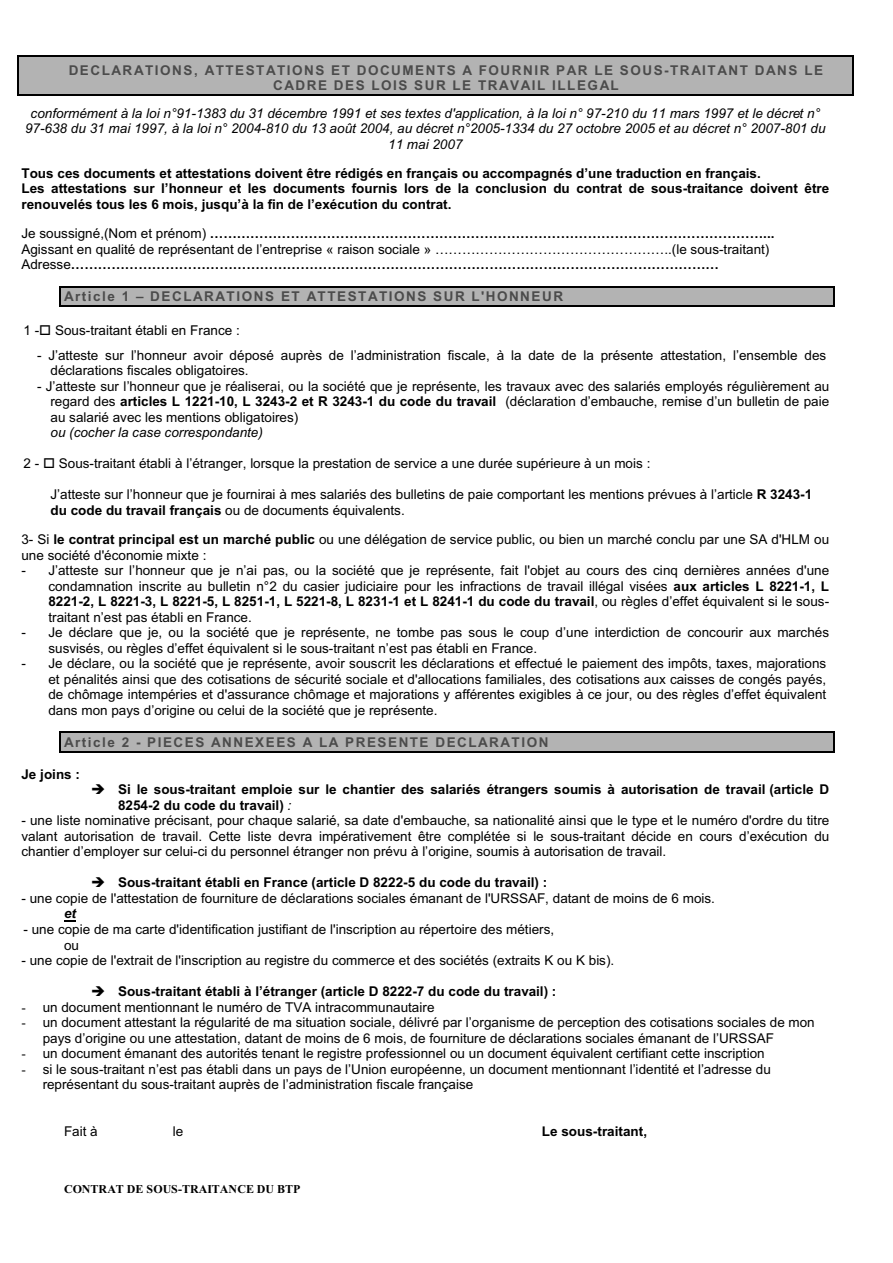
<style>
.page{position:relative;width:893px;height:1263px;background:#fff}
.page>*{position:absolute;margin:0;border:0;box-sizing:border-box;transform-origin:0 0}
.t1{font:13.5px/15.6px "Arial+T42+WVRTEG";color:#000}
.t2{font:13.5px/15.6px "Arial Bold+T42+LBXKMC";color:#000}
.t3{font:13.5px/15.6px "Arial Italic+T42+XFIGHW";color:#000;text-align:center}
.t4{font:13.5px/15.6px "Arial Bold+T42+LBXKMC";letter-spacing:.11em;color:#4b4b4b;text-align:center}
.t5{font:13.5px "Arial Bold Italic+T42+PWFXUG";color:#000}
.t6{font:12px "Times New Roman Bold+T42+GLHWAJ";color:#000}
.s1{font-family:"Arial+T42+WVRTEG"}
.s2{font-family:"Arial Bold+T42+LBXKMC"}
.s3{font-family:"Arial Italic+T42+XFIGHW"}
.s4{font-family:"Times New Roman+T42+IFHFPW"}
</style>
<div class="page">
<div style="left:18px;top:56px;width:835px;height:22px;background:#b3b3b3"></div>
<hr style="left:17px;top:55px;width:837px;height:1px;background:#000">
<div style="left:18px;top:78px;width:835px;height:17px;background:#b3b3b3"></div>
<hr style="left:17px;top:95px;width:837px;height:1px;background:#000">
<svg style="left:17px;top:56px;width:1px;height:39px"></svg>
<svg style="left:853px;top:56px;width:1px;height:39px"></svg>
<div style="left:60px;top:287px;width:773px;height:19px;background:#b3b3b3"></div>
<hr style="left:59px;top:286px;width:775px;height:1px;background:#000">
<hr style="left:59px;top:306px;width:775px;height:1px;background:#000">
<svg style="left:59px;top:287px;width:1px;height:19px"></svg>
<svg style="left:833px;top:287px;width:1px;height:19px"></svg>
<div style="left:60px;top:733px;width:773px;height:18px;background:#b3b3b3"></div>
<hr style="left:59px;top:732px;width:775px;height:1px;background:#000">
<hr style="left:59px;top:751px;width:775px;height:1px;background:#000">
<svg style="left:59px;top:733px;width:1px;height:18px"></svg>
<svg style="left:833px;top:733px;width:1px;height:18px"></svg>
<svg style="left:64px;top:920px;width:12px;height:1px"></svg>
<p class="t4" style="left:69px;top:63px;width:756px">DECLARATIONS, ATTESTATIONS ET DOCUMENTS A FOURNIR PAR LE SOUS-TRAITANT DANS LE<br>CADRE DES LOIS SUR LE TRAVAIL ILLEGAL</p>
<p class="t3" style="left:25px;top:105px;width:802px">conformément à la loi n°91-1383 du 31 décembre 1991 et ses textes d'application, à la loi n° 97-210 du 11 mars 1997 et le décret n°<br>97-638 du 31 mai 1997, à la loi n° 2004-810 du 13 août 2004, au décret n°2005-1334 du 27 octobre 2005 et au décret n° 2007-801 du<br>11 mai 2007</p>
<p class="t2" style="left:21px;top:167px;width:809px">Tous ces documents et attestations doivent être rédigés en français ou accompagnés d’une traduction en français.<br>Les attestations sur l’honneur et les documents fournis lors de la conclusion du contrat de sous-traitance doivent être renouvelés tous les 6 mois, jusqu’à la fin de l’exécution du contrat.</p>
<p class="t2" style="left:21px;top:227px;width:755px"><span class="s1">Je soussigné,(Nom et prénom)</span> ……………………………………………………………………………………………………………...</p>
<p class="t1" style="left:21px;top:241px;width:749px">Agissant en qualité de représentant de l’entreprise « raison sociale » ……………………………………………..(le sous-traitant)</p>
<p class="t2" style="left:21px;top:258px;width:699px"><span class="s1">Adresse</span>………………………………………………………………………………………………………………………………</p>
<p class="t4" style="left:64px;top:290px;width:501px">Article 1 – DECLARATIONS ET ATTESTATIONS SUR L'HONNEUR</p>
<p class="t1" style="left:24px;top:322px;width:218px">1 - Sous-traitant établi en France :</p>
<p class="t1" style="left:51px;top:347px;width:777px;text-indent:-14px">- J’atteste sur l’honneur avoir déposé auprès de l’administration fiscale, à la date de la présente attestation, l’ensemble des déclarations fiscales obligatoires.</p>
<p class="t1" style="left:51px;top:378px;width:780px;text-align:justify;text-indent:-14px">- J’atteste sur l’honneur que je réaliserai, ou la société que je représente, les travaux avec des salariés employés régulièrement au regard des <span class="s2">articles L 1221-10, L 3243-2 et R 3243-1 du code du travail</span> (déclaration d’embauche, remise d’un bulletin de paie au salarié avec les mentions obligatoires)</p>
<p class="t3" style="left:51px;top:425px;width:214px">ou (cocher la case correspondante)</p>
<p class="t1" style="left:24px;top:455px;width:17px">2 -</p>
<p class="t1" style="left:59px;top:455px;width:593px">Sous-traitant établi à l’étranger, lorsque la prestation de service a une durée supérieure à un mois :</p>
<p class="t1" style="left:51px;top:487px;width:763px">J’atteste sur l’honneur que je fournirai à mes salariés des bulletins de paie comportant les mentions prévues à l’article <span class="s2">R 3243-1 du code du travail français</span> ou de documents équivalents.</p>
<p class="t1" style="left:21px;top:531px;width:809px">3- Si <span class="s2">le contrat principal est un marché public</span> ou une délégation de service public, ou bien un marché conclu par une SA d'HLM ou une société d'économie mixte :</p>
<p class="t1" style="left:21px;top:562px;width:809px;text-align:right">- J’atteste sur l’honneur que je n’ai pas, ou la société que je représente, fait l'objet au cours des cinq dernières années d'une condamnation inscrite au bulletin n°2 du casier judiciaire pour les infractions de travail illégal visées <span class="s2">aux articles L 8221-1, L</span></p>
<p class="t2" style="left:48px;top:595px;width:782px">8221-2, L 8221-3, L 8221-5, L 8251-1, L 5221-8, L 8231-1 et L 8241-1 du code du travail<span class="s1">, ou règles d’effet équivalent si le sous-</span></p>
<p class="t1" style="left:48px;top:609px;width:205px">traitant n’est pas établi en France.</p>
<p class="t1" style="left:48px;top:625px;width:782px;text-indent:-27px">- Je déclare que je, ou la société que je représente, ne tombe pas sous le coup d’une interdiction de concourir aux marchés susvisés, ou règles d’effet équivalent si le sous-traitant n’est pas établi en France.</p>
<p class="t1" style="left:48px;top:656px;width:779px;text-align:justify;text-indent:-27px">- Je déclare, ou la société que je représente, avoir souscrit les déclarations et effectué le paiement des impôts, taxes, majorations et pénalités ainsi que des cotisations de sécurité sociale et d'allocations familiales, des cotisations aux caisses de congés payés, de chômage intempéries et d'assurance chômage et majorations y afférentes exigibles à ce jour, ou des règles d’effet équivalent dans mon pays d’origine ou celui de la société que je représente.</p>
<p class="t4" style="left:64px;top:735px;width:486px">Article 2 - PIECES ANNEXEES A LA PRESENTE DECLARATION</p>
<p class="t2" style="left:21px;top:767px;width:60px">Je joins :</p>
<p class="t2" style="left:118px;top:783px;width:713px">Si le sous-traitant emploie sur le chantier des salariés étrangers soumis à autorisation de travail (article D<br>8254-2 du code du travail) <span class="s3">:</span></p>
<p class="t1" style="left:21px;top:813px;width:809px;text-align:justify">- une liste nominative précisant, pour chaque salarié, sa date d'embauche, sa nationalité ainsi que le type et le numéro d'ordre du titre valant autorisation de travail. Cette liste devra impérativement être complétée si le sous-traitant décide en cours d’exécution du chantier d’employer sur celui-ci du personnel étranger non prévu à l’origine, soumis à autorisation de travail.</p>
<p class="t2" style="left:118px;top:876px;width:431px">Sous-traitant établi en France (article D 8222-5 du code du travail) :</p>
<p class="t1" style="left:21px;top:890px;width:695px">- une copie de l'attestation de fourniture de déclarations sociales émanant de l'URSSAF, datant de moins de 6 mois.</p>
<p class="t5" style="left:64px;top:904px;width:13px">et</p>
<p class="t1" style="left:64px;top:921px;width:492px;text-indent:-40px">- une copie de ma carte d'identification justifiant de l'inscription au répertoire des métiers, ou</p>
<p class="t1" style="left:21px;top:952px;width:594px">- une copie de l'extrait de l'inscription au registre du commerce et des sociétés (extraits K ou K bis).</p>
<p class="t2" style="left:118px;top:985px;width:440px">Sous-traitant établi à l’étranger (article D 8222-7 du code du travail) :</p>
<p class="t1" style="left:21px;top:999px;width:415px"><span class="s4">-</span> un document mentionnant le numéro de TVA intracommunautaire</p>
<p class="t1" style="left:43px;top:1014px;width:773px;text-indent:-21px"><span class="s4">-</span> un document attestant la régularité de ma situation sociale, délivré par l’organisme de perception des cotisations sociales de mon pays d’origine ou une attestation, datant de moins de 6 mois, de fourniture de déclarations sociales émanant de l’URSSAF</p>
<p class="t1" style="left:21px;top:1045px;width:745px"><span class="s4">-</span> un document émanant des autorités tenant le registre professionnel ou un document équivalent certifiant cette inscription</p>
<p class="t1" style="left:43px;top:1061px;width:730px;text-indent:-21px"><span class="s4">-</span> si le sous-traitant n’est pas établi dans un pays de l’Union européenne, un document mentionnant l’identité et l’adresse du représentant du sous-traitant auprès de l’administration fiscale française</p>
<p class="t1" style="left:64px;top:1123px;width:35px">Fait à</p>
<p class="t1" style="left:173px;top:1123px;width:12px">le</p>
<p class="t2" style="left:542px;top:1125px;width:107px">Le sous-traitant,</p>
<p class="t6" style="left:64px;top:1182px;width:238px">CONTRAT DE SOUS-TRAITANCE DU BTP</p>
</div>
